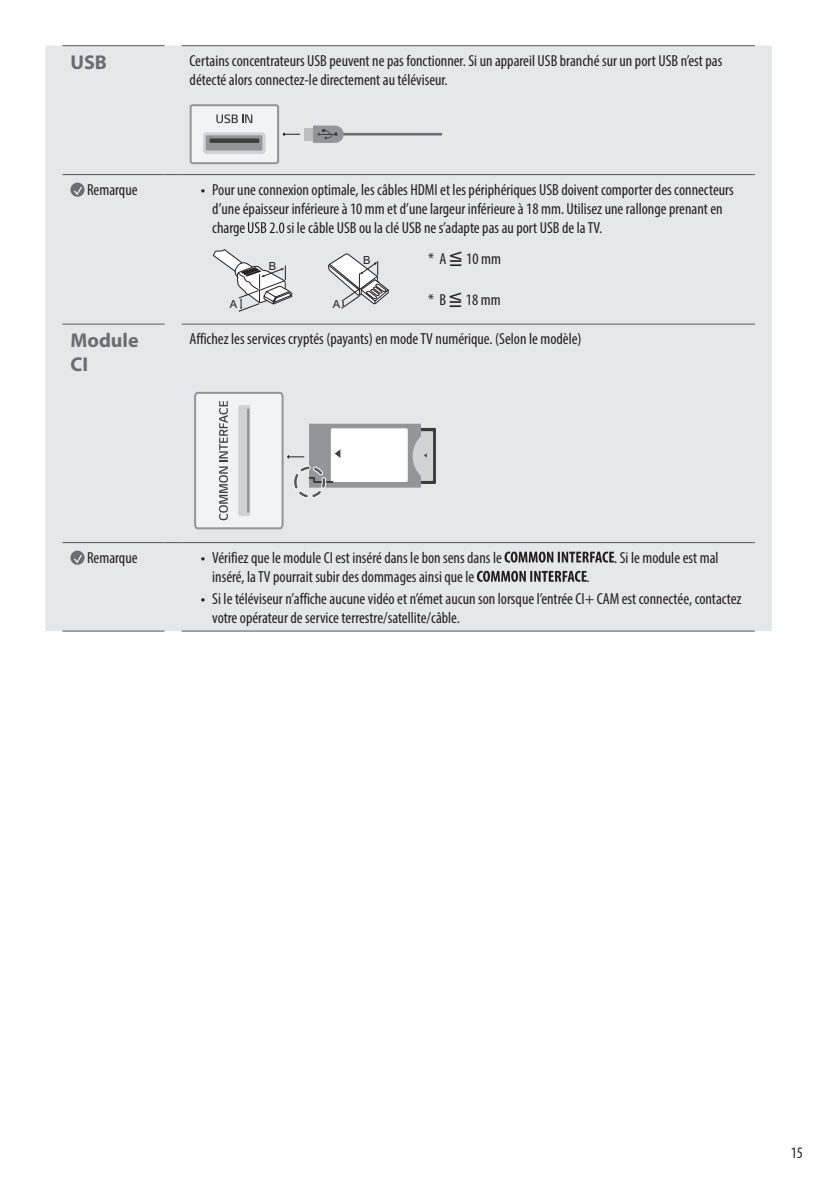
<style>
.page{position:relative;width:840px;height:1191px;background:#fff}
.page>*{position:absolute;margin:0;border:0;box-sizing:border-box;transform-origin:0 0}
.Title3{font:700 20px/24px "Myriad Pro";color:#6c6d70}
.Body{font:condensed 16px/19.2px "Myriad Pro";color:#231f20}
.t1{font:11.2px "Arial";color:#231f20}
.s1{font-family:"LG Smart";font-stretch:normal}
.s2{font-family:"Arial";font-stretch:normal;font-size:17.6px}
.s3{font-family:"Arial";font-stretch:normal;font-size:19.4px}
</style>
<div class="page">
<div style="left:45px;top:46px;width:726px;height:585px;background:#e6e7e9"></div>
<svg style="left:164px;top:174px;width:17px;height:1px"></svg>
<hr style="left:181px;top:324px;width:239px;height:1px;background:#57585a">
<hr style="left:420px;top:324px;width:334px;height:1px;background:#57585a">
<hr style="left:181px;top:542px;width:239px;height:1px;background:#57585a">
<hr style="left:420px;top:542px;width:334px;height:1px;background:#57585a">
<hr style="left:181px;top:631px;width:239px;height:1px;background:#57585a">
<hr style="left:420px;top:631px;width:334px;height:1px;background:#57585a">
<hr style="left:181px;top:174px;width:239px;height:1px;background:#57585a">
<hr style="left:420px;top:174px;width:334px;height:1px;background:#57585a">
<hr style="left:62px;top:45px;width:102px;height:1px;background:#57585a">
<hr style="left:181px;top:45px;width:239px;height:1px;background:#57585a">
<hr style="left:420px;top:45px;width:334px;height:1px;background:#57585a">
<hr style="left:62px;top:174px;width:102px;height:1px;background:#57585a">
<hr style="left:62px;top:324px;width:102px;height:1px;background:#57585a">
<hr style="left:62px;top:631px;width:102px;height:1px;background:#57585a">
<hr style="left:62px;top:542px;width:102px;height:1px;background:#57585a">
<svg style="left:164px;top:542px;width:17px;height:1px"></svg>
<svg style="left:313px;top:126px;width:129px;height:17px;background:#c3c4c6"></svg>
<div style="left:304px;top:128px;width:9px;height:12px;background:#bcbdc0"></div>
<div style="left:190px;top:105px;width:88px;height:58px;background:#f2f3f4;border-radius:2px"></div>
<div style="left:189px;top:104px;width:90px;height:60px;border:2px solid #939598;border-radius:2px"></div>
<svg style="left:216px;top:114px;width:36px;height:9px"></svg>
<div style="left:203px;top:132px;width:62px;height:22px;background:#d1d2d4;border-radius:4px"></div>
<div style="left:206px;top:135px;width:56px;height:16px;background:#939598;border-radius:2px"></div>
<div style="left:209px;top:138px;width:50px;height:5px;background:#3e3e3f"></div>
<svg style="left:283px;top:132px;width:17px;height:4px"></svg>
<svg style="left:70px;top:183px;width:15px;height:14px"></svg>
<svg style="left:73px;top:185px;width:10px;height:11px"></svg>
<svg style="left:248px;top:222px;width:36px;height:11px"></svg>
<svg style="left:213px;top:249px;width:176px;height:63px"></svg>
<svg style="left:194px;top:392px;width:242px;height:138px"></svg>
<svg style="left:70px;top:550px;width:15px;height:15px"></svg>
<svg style="left:73px;top:553px;width:10px;height:11px"></svg>
<svg style="left:504px;top:551px;width:109px;height:11px"></svg>
<svg style="left:476px;top:571px;width:110px;height:11px"></svg>
<p class="Title3" style="left:70px;top:49px;width:38px">USB</p>
<p class="Body" style="left:189px;top:51px;width:534px">Certains concentrateurs USB peuvent ne pas fonctionner. Si un appareil USB branché sur un port USB n’est pas détecté alors connectez-le directement au téléviseur.</p>
<p class="Body" style="left:87px;top:180px;width:52px">Remarque</p>
<p class="Body" style="left:212px;top:179px;width:522px;text-indent:-11px"><span class="s1">•</span> Pour une connexion optimale, les câbles HDMI et les périphériques USB doivent comporter des connecteurs d’une épaisseur inférieure à 10 mm et d’une largeur inférieure à 18 mm. Utilisez une rallonge prenant en charge</p>
<p class="Body" style="left:286px;top:218px;width:317px">si le câble USB ou la clé USB ne s’adapte pas au port USB de la TV.</p>
<p class="t1" style="left:230px;top:296px;width:9px">A</p>
<p class="t1" style="left:268px;top:258px;width:9px">B</p>
<p class="t1" style="left:332px;top:296px;width:9px">A</p>
<p class="t1" style="left:363px;top:252px;width:9px">B</p>
<p class="Body" style="left:428px;top:249px;width:74px">* A<span class="s2">&lt;</span><span class="s3">=</span>10 mm</p>
<p class="Body" style="left:428px;top:290px;width:74px">* B<span class="s2">&lt;</span><span class="s3">=</span>18 mm</p>
<p class="Title3" style="left:70px;top:328px;width:70px">Module<br>CI</p>
<p class="Body" style="left:189px;top:329px;width:393px">Affichez les services cryptés (payants) en mode TV numérique. (Selon le modèle)</p>
<p class="Body" style="left:87px;top:548px;width:52px">Remarque</p>
<p class="Body" style="left:201px;top:547px;width:302px"><span class="s1">•</span> Vérifiez que le module CI est inséré dans le bon sens dans le</p>
<p class="Body" style="left:613px;top:547px;width:106px">. Si le module est mal</p>
<p class="Body" style="left:212px;top:567px;width:263px">inséré, la TV pourrait subir des dommages ainsi que le</p>
<p class="Body" style="left:586px;top:567px;width:5px">.</p>
<p class="Body" style="left:212px;top:589px;width:530px;text-indent:-11px"><span class="s1">•</span> Si le téléviseur n’affiche aucune vidéo et n’émet aucun son lorsque l’entrée CI+ CAM est connectée, contactez votre opérateur de service terrestre/satellite/câble.</p>
<p class="Body" style="left:790px;top:1142px;width:14px">15</p>
</div>
